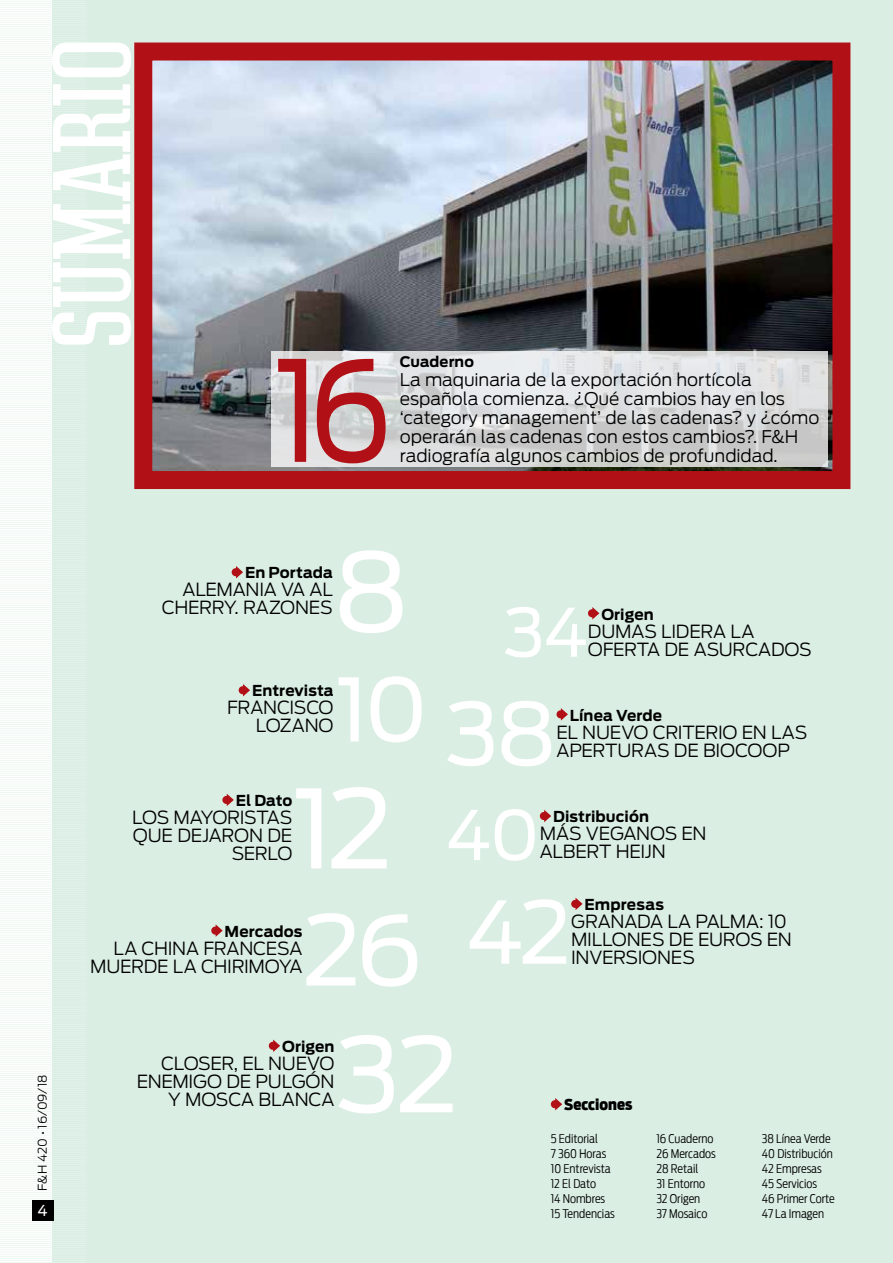
<style>
.page{position:relative;width:893px;height:1263px;background:#fff}
.page>*{position:absolute;margin:0;border:0;box-sizing:border-box;transform-origin:0 0}
.t1{font:138.9px "Antenna";color:#b11116;scale:.86 1}
.t2{font:108px "Antenna";color:#fff}
.t3{font:102.75px "Antenna";color:#fff}
.t4{font:96.15px "Antenna";color:#fff}
.t5{font:86.55px "Antenna";color:#fff}
.t6{font:85.5px "Antenna";color:#fff}
.t7{font:67.8px "Antenna";color:#fff}
.t8{font:66.15px "Antenna";color:#fff}
.t9{font:300 18px/18px "Antenna";letter-spacing:-.015em;color:#000;text-align:right}
.t10{font:300 17.4px/18.9px "Antenna";letter-spacing:-.005em;color:#000}
.t11{font:700 15px "Antenna";letter-spacing:.005em;color:#000}
.t12{font:900 15px "Antenna Cond";color:#000}
.t13{font:15px "Antenna";color:#fff}
.t14{font:700 14.55px "Antenna";letter-spacing:.005em;color:#000}
.t15{font:300 12px/15px "Antenna Cond";color:#000}
.t16{font:300 12px "Antenna";color:#000}
</style>
<div class="page">
<div style="left:52px;top:0;width:841px;height:1263px;background:#daeee4"></div>
<svg style="left:0;top:1px;width:86px;height:1262px"></svg>
<img style="left:153px;top:62px;width:678px;height:408px">
<div style="left:134px;top:43px;width:716px;height:446px;border:18px solid #b11116"></div>
<svg style="left:52px;top:43px;width:79px;height:302px"></svg>
<div style="left:211px;top:926px;width:8px;height:9px;background:#b11116;border-radius:50%"></div>
<svg style="left:216px;top:924px;width:7px;height:13px"></svg>
<div style="left:269px;top:1042px;width:8px;height:8px;background:#b11116;border-radius:50%"></div>
<svg style="left:273px;top:1039px;width:7px;height:13px"></svg>
<div style="left:239px;top:686px;width:8px;height:8px;background:#b11116;border-radius:50%"></div>
<svg style="left:243px;top:684px;width:7px;height:12px"></svg>
<div style="left:222px;top:796px;width:8px;height:8px;background:#b11116;border-radius:50%"></div>
<svg style="left:227px;top:794px;width:7px;height:12px"></svg>
<div style="left:232px;top:568px;width:8px;height:8px;background:#b11116;border-radius:50%"></div>
<svg style="left:236px;top:566px;width:7px;height:12px"></svg>
<div style="left:588px;top:609px;width:8px;height:8px;background:#b11116;border-radius:50%"></div>
<svg style="left:592px;top:607px;width:7px;height:12px"></svg>
<div style="left:540px;top:812px;width:8px;height:8px;background:#b11116;border-radius:50%"></div>
<svg style="left:544px;top:810px;width:7px;height:12px"></svg>
<div style="left:556px;top:710px;width:9px;height:8px;background:#b11116;border-radius:50%"></div>
<svg style="left:561px;top:708px;width:7px;height:13px"></svg>
<div style="left:571px;top:900px;width:8px;height:8px;background:#b11116;border-radius:50%"></div>
<svg style="left:575px;top:898px;width:8px;height:12px"></svg>
<svg style="left:271px;top:352px;width:556px;height:115px"></svg>
<div style="left:551px;top:1100px;width:8px;height:8px;background:#b11116;border-radius:50%"></div>
<svg style="left:555px;top:1098px;width:7px;height:12px"></svg>
<div style="left:32px;top:1200px;width:21px;height:20px;background:#000"></div>
<h1 class="t1" style="left:274px;top:330px;width:139px">16</h1>
<p class="t14" style="left:400px;top:353px;width:76px">Cuaderno</p>
<p class="t10" style="left:400px;top:371px;width:421px">La maquinaria de la exportación hortícola española comienza. ¿Qué cambios hay en los ‘category management’ de las cadenas? y ¿cómo operarán las cadenas con estos cambios?. F&amp;H</p>
<p class="t10" style="left:400px;top:446px;width:379px">radiografía algunos cambios de profundidad.</p>
<h3 class="t8" style="left:333px;top:594px;width:257px"><sup>8</sup> 34</h3>
<p class="t11" style="left:245px;top:564px;width:89px">En Portada</p>
<p class="t9" style="left:162px;top:581px;width:173px">ALEMANIA VA AL<br>CHERRY. RAZONES</p>
<p class="t11" style="left:601px;top:605px;width:54px">Origen</p>
<p class="t9" style="left:588px;top:622px;width:225px;text-align:left">DUMAS LIDERA LA<br>OFERTA DE ASURCADOS</p>
<h3 class="t5" style="left:335px;top:659px;width:94px">10</h3>
<p class="t11" style="left:252px;top:682px;width:83px">Entrevista</p>
<p class="t9" style="left:227px;top:699px;width:108px">FRANCISCO<br>LOZANO</p>
<h2 class="t2" style="left:292px;top:766px;width:102px">12</h2>
<p class="t11" style="left:236px;top:792px;width:58px">El Dato</p>
<p class="t9" style="left:132px;top:809px;width:162px">LOS MAYORISTAS<br>QUE DEJARON DE<br>SERLO</p>
<h3 class="t4" style="left:303px;top:894px;width:121px">26</h3>
<p class="t11" style="left:225px;top:922px;width:79px">Mercados</p>
<p class="t9" style="left:90px;top:939px;width:214px">LA CHINA FRANCESA<br>MUERDE LA CHIRIMOYA</p>
<h3 class="t6" style="left:446px;top:684px;width:112px">38</h3>
<p class="t11" style="left:570px;top:706px;width:94px">Línea Verde</p>
<p class="t9" style="left:556px;top:723px;width:253px;text-align:left">EL NUEVO CRITERIO EN LAS<br>APERTURAS DE BIOCOOP</p>
<h3 class="t7" style="left:446px;top:796px;width:96px">40</h3>
<p class="t11" style="left:553px;top:808px;width:97px">Distribución</p>
<p class="t9" style="left:540px;top:825px;width:168px;text-align:left">MÁS VEGANOS EN<br>ALBERT HEIJN</p>
<p class="t11" style="left:585px;top:896px;width:81px">Empresas</p>
<p class="t9" style="left:571px;top:913px;width:222px;text-align:left">GRANADA LA PALMA: 10<br>MILLONES DE EUROS EN</p>
<h3 class="t6" style="left:466px;top:883px;width:107px">42</h3>
<p class="t9" style="left:571px;top:949px;width:125px">INVERSIONES</p>
<h3 class="t3" style="left:336px;top:1015px;width:124px">32</h3>
<p class="t11" style="left:282px;top:1037px;width:54px">Origen</p>
<p class="t9" style="left:137px;top:1054px;width:199px">CLOSER, EL NUEVO<br>ENEMIGO DE PULGÓN<br>Y MOSCA BLANCA</p>
<p class="t16" style="left:36px;top:1191px;width:118px;rotate:-90deg">F&amp;H 420 • 16/09/18</p>
<p class="t12" style="left:564px;top:1096px;width:70px">Secciones</p>
<p class="t15" style="left:551px;top:1131px;width:66px">5 Editorial<br>7 360 Horas<br>10 Entrevista<br>12 El Dato<br>14 Nombres<br>15 Tendencias</p>
<p class="t15" style="left:656px;top:1131px;width:61px">16 Cuaderno<br>26 Mercados<br>28 Retail<br>31 Entorno<br>32 Origen<br>37 Mosaico</p>
<p class="t15" style="left:762px;top:1131px;width:74px">38 Línea Verde<br>40 Distribución<br>42 Empresas<br>45 Servicios<br>46 Primer Corte</p>
<p class="t13" style="left:38px;top:1202px;width:12px">4</p>
<p class="t15" style="left:762px;top:1206px;width:64px">47 La Imagen</p>
</div>
